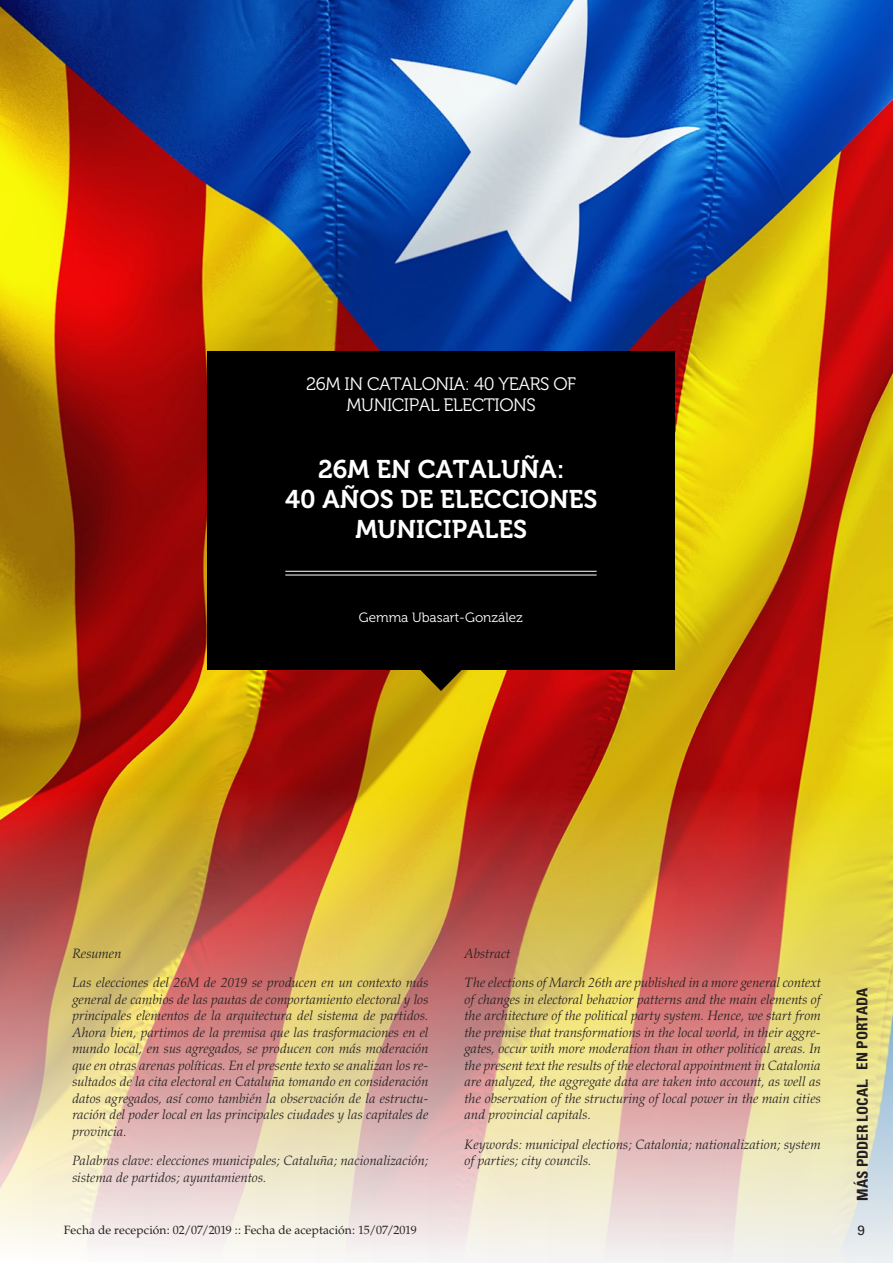
<style>
.page{position:relative;width:893px;height:1263px;background:#fff}
.page>*{position:absolute;margin:0;border:0;box-sizing:border-box;transform-origin:0 0}
.Titulo_1{font:25.5px/30px "Museo 700";color:#fff;text-align:center}
.antetitulo{font:18px/21.6px "Museo 300";letter-spacing:-.025em;color:#fff;text-align:center}
.MPL-LATERAL-PAGINA{font:700 condensed 15px "Univers";color:#231f20}
.abstract{font:italic 300 13.5px/16.5px "Palatino";letter-spacing:.01em;color:#231f20;text-align:justify}
.AUTOR-caja_titulo{font:13.5px "Museo 300";color:#fff}
.numpagina{font:13.5px "Univers";color:#231f20}
.t1{font:12px "Palatino";color:#231f20}
</style>
<div class="page">
<img style="left:0;top:0;width:893px;height:1263px">
<div style="left:207px;top:351px;width:468px;height:319px;background:#000"></div>
<hr style="left:285px;top:571px;width:312px;height:1px;background:#fff">
<hr style="left:285px;top:575px;width:312px;height:1px;background:#fff">
<svg style="left:418px;top:670px;width:46px;height:21px"></svg>
<p class="antetitulo" style="left:306px;top:373px;width:272px">26M IN CATALONIA: 40 YEARS OF<br>MUNICIPAL ELECTIONS</p>
<p class="Titulo_1" style="left:318px;top:454px;width:248px">26M EN CATALUÑA:</p>
<p class="Titulo_1" style="left:285px;top:484px;width:314px">40 AÑOS DE ELECCIONES<br>MUNICIPALES</p>
<p class="AUTOR-caja_titulo" style="left:359px;top:610px;width:166px">Gemma Ubasart-González</p>
<p class="abstract" style="left:72px;top:945px;width:51px">Resumen</p>
<p class="abstract" style="left:72px;top:975px;width:358px">Las elecciones del 26M de 2019 se producen en un contexto más general de cambios de las pautas de comportamiento electoral y los principales elementos de la arquitectura del sistema de partidos.<br>Ahora bien, partimos de la premisa que las trasformaciones en el mundo local, en sus agregados, se producen con más moderación que en otras arenas políticas. En el presente texto se analizan los re&shy;sultados de la cita electoral en Cataluña tomando en consideración datos agregados, así como también la observación de la estructu&shy;ración del poder local en las principales ciudades y las capitales de provincia.</p>
<p class="abstract" style="left:72px;top:1152px;width:358px">Palabras clave: elecciones municipales; Cataluña; nacionalización; sistema de partidos; ayuntamientos.</p>
<p class="abstract" style="left:465px;top:945px;width:47px">Abstract</p>
<p class="abstract" style="left:465px;top:975px;width:358px">The elections of March 26th are published in a more general context of changes in electoral behavior patterns and the main elements of the architecture of the political party system. Hence, we start from the premise that transformations in the local world, in their aggre&shy;gates, occur with more moderation than in other political areas. In the present text the results of the electoral appointment in Catalonia are analyzed, the aggregate data are taken into account, as well as the observation of the structuring of local power in the main cities and provincial capitals.</p>
<p class="abstract" style="left:465px;top:1136px;width:358px">Keywords: municipal elections; Catalonia; nationalization; system of parties; city councils.</p>
<p class="MPL-LATERAL-PAGINA" style="left:853px;top:1069px;width:83px;rotate:-90deg">EN PORTADA</p>
<p class="MPL-LATERAL-PAGINA" style="left:853px;top:1201px;width:124px;rotate:-90deg">MÁS PDDER LOCAL.</p>
<p class="t1" style="left:64px;top:1223px;width:354px">Fecha de recepción: 02/07/2019 :: Fecha de aceptación: 15/07/2019</p>
<p class="numpagina" style="left:857px;top:1222px;width:9px">9</p>
</div>
